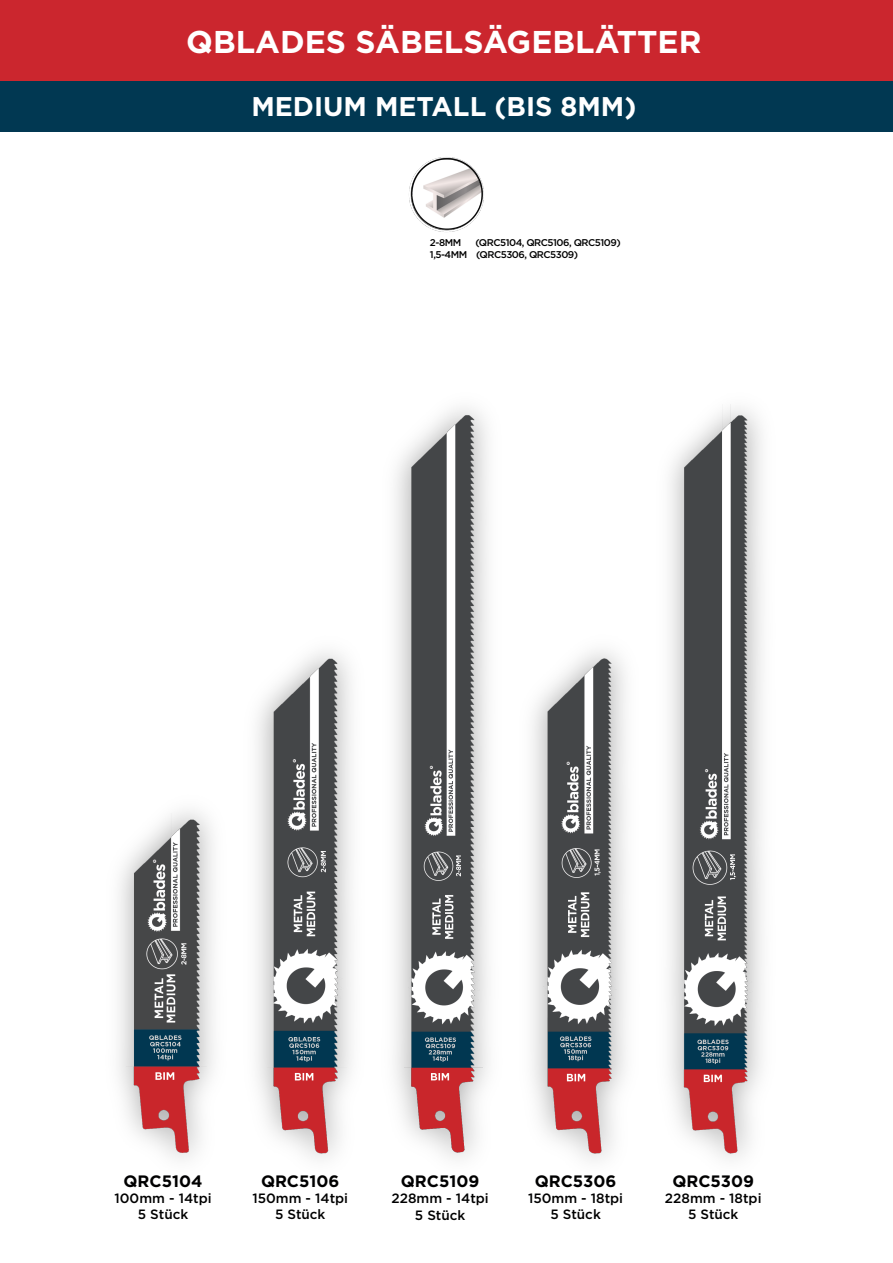
<style>
.page{position:relative;width:893px;height:1263px;background:#fff}
.page>*{position:absolute;margin:0;border:0;box-sizing:border-box;transform-origin:0 0}
.t1{font:700 31.5px "Gotham";color:#fff}
.t2{font:700 27px "Gotham";color:#fff}
.t3{font:700 16.5px "Gotham";color:#000001}
.t4{font:500 13.5px/16.2px "Gotham";color:#000001;text-align:center}
.t5{font:500 9.75px/11.7px "Gotham";letter-spacing:-.05em;color:#000001}
</style>
<div class="page">
<div style="left:0;top:0;width:893px;height:81px;background:#cb262e"></div>
<div style="left:0;top:81px;width:893px;height:50px;background:#013852"></div>
<img style="left:127px;top:813px;width:79px;height:347px">
<img style="left:267px;top:653px;width:79px;height:505px">
<img style="left:404px;top:407px;width:79px;height:753px">
<img style="left:539px;top:651px;width:79px;height:506px">
<img style="left:676px;top:404px;width:82px;height:758px">
<img style="left:409px;top:157px;width:75px;height:75px">
<h1 class="t1" style="left:186px;top:21px;width:517px">QBLADES SÄBELSÄGEBLÄTTER</h1>
<h2 class="t2" style="left:251px;top:89px;width:386px">MEDIUM METALL (BIS 8MM)</h2>
<p class="t5" style="left:430px;top:237px;width:192px;text-indent:45px">(QRC5104, QRC5106, QRC5109)<br>1,5-4MM (QRC5306, QRC5309)</p>
<p class="t5" style="left:430px;top:237px;width:33px">2-8MM</p>
<p class="t3" style="left:124px;top:1170px;width:80px">QRC5104</p>
<p class="t4" style="left:115px;top:1190px;width:99px">100mm - 14tpi<br>5 Stück</p>
<p class="t3" style="left:261px;top:1170px;width:80px">QRC5106</p>
<p class="t4" style="left:252px;top:1190px;width:97px">150mm - 14tpi<br>5 Stück</p>
<p class="t3" style="left:401px;top:1170px;width:80px">QRC5109</p>
<p class="t4" style="left:391px;top:1190px;width:99px">228mm - 14tpi<br>5 Stück</p>
<p class="t3" style="left:535px;top:1170px;width:83px">QRC5306</p>
<p class="t4" style="left:528px;top:1190px;width:97px">150mm - 18tpi<br>5 Stück</p>
<p class="t3" style="left:672px;top:1170px;width:83px">QRC5309</p>
<p class="t4" style="left:665px;top:1190px;width:98px">228mm - 18tpi<br>5 Stück</p>
</div>
